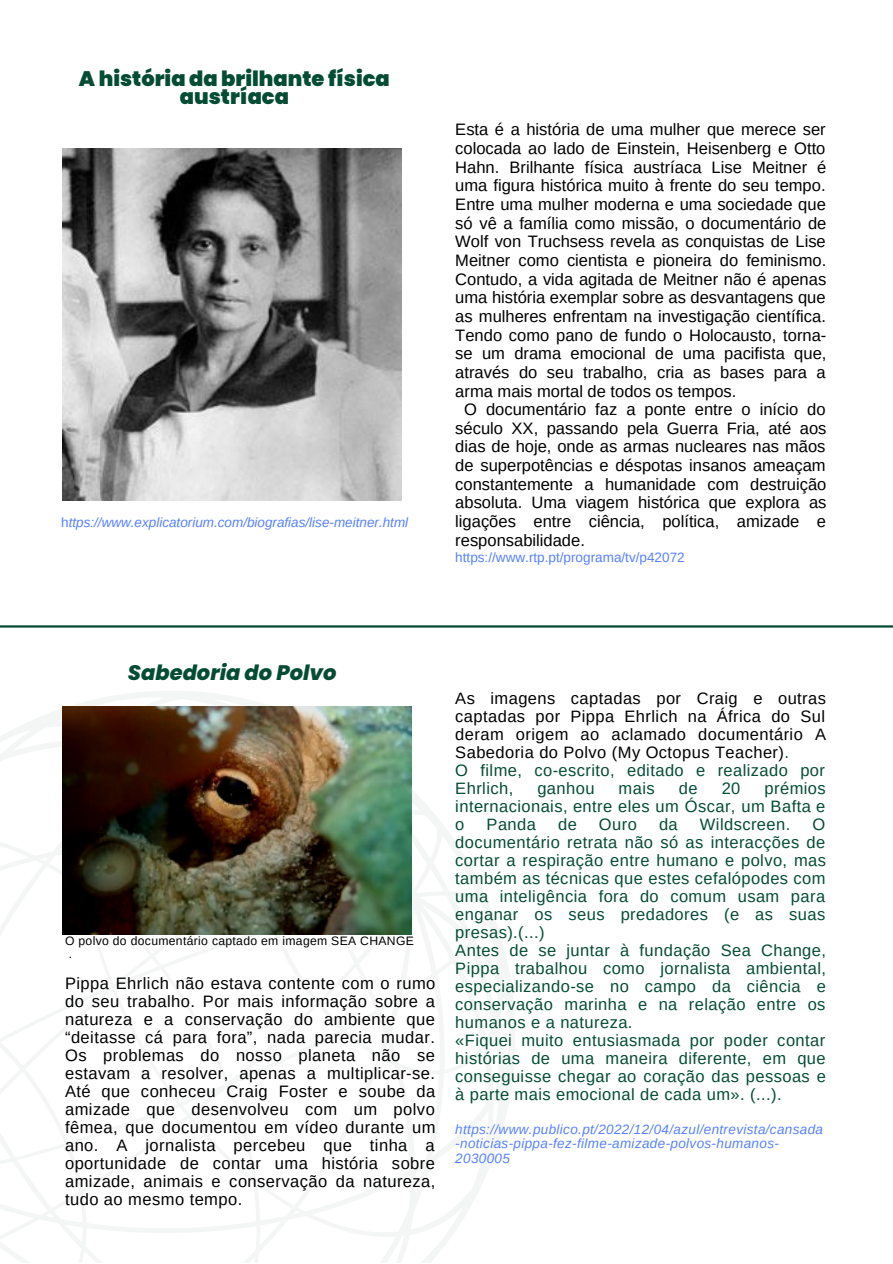
<style>
.page{position:relative;width:893px;height:1264px;background:#fff}
.page>*{position:absolute;margin:0;border:0;box-sizing:border-box;transform-origin:0 0}
.t1{font:900 21px/18px "Poppins";color:#044c34;text-align:center}
.t2{font:italic 800 21px "Poppins";color:#044c34}
.t3{font:16.5px/18.6px "Arimo";letter-spacing:.015em;color:#000;text-align:justify}
.t4{font:16.5px/18px "Arimo";letter-spacing:.025em;color:#044c34;text-align:justify}
.t5{font:italic 13.5px/14.5px "Arimo";letter-spacing:.025em;color:#5781ff}
.t6{font:italic 13.5px "Arimo";color:#5781ff}
.t7{font:13.5px "Arimo";color:#5781ff}
.t8{font:12.15px "Arimo";letter-spacing:.025em;color:#000}
.s1{font-style:normal}
.s2{color:#044c34}
</style>
<div class="page">
<img style="left:63px;top:149px;width:338px;height:351px">
<svg style="left:0;top:691px;width:515px;height:571px"></svg>
<img style="left:63px;top:706px;width:348px;height:228px">
<hr style="left:0;top:625px;width:892px;height:2px;background:#044c34">
<p class="t1" style="left:79px;top:70px;width:312px">A história da brilhante física austríaca</p>
<p class="t6" style="left:61px;top:514px;width:348px"><span class="s1">h</span>ttps://www.explicatorium.com/biografias/lise-meitner.html</p>
<p class="t3" style="left:455px;top:120px;width:372px">Esta é a história de uma mulher que merece ser colocada ao lado de Einstein, Heisenberg e Otto Hahn. Brilhante física austríaca Lise Meitner é uma figura histórica muito à frente do seu tempo.<br>Entre uma mulher moderna e uma sociedade que só vê a família como missão, o documentário de Wolf von Truchsess revela as conquistas de Lise Meitner como cientista e pioneira do feminismo.<br>Contudo, a vida agitada de Meitner não é apenas uma história exemplar sobre as desvantagens que as mulheres enfrentam na investigação científica.<br>Tendo como pano de fundo o Holocausto, torna&shy;se um drama emocional de uma pacifista que, através do seu trabalho, cria as bases para a arma mais mortal de todos os tempos.</p>
<p class="t3" style="left:455px;top:400px;width:372px;text-indent:9px">O documentário faz a ponte entre o início do século XX, passando pela Guerra Fria, até aos dias de hoje, onde as armas nucleares nas mãos de superpotências e déspotas insanos ameaçam constantemente a humanidade com destruição absoluta. Uma viagem histórica que explora as ligações entre ciência, política, amizade e responsabilidade.</p>
<p class="t7" style="left:455px;top:550px;width:231px">https://www.rtp.pt/programa/tv/p42072</p>
<p class="t2" style="left:128px;top:657px;width:210px">Sabedoria do Polvo</p>
<p class="t8" style="left:65px;top:934px;width:350px">O polvo do documentário captado em imagem SEA CHANGE</p>
<p class="t8" style="left:69px;top:947px;width:5px">.</p>
<p class="t3" style="left:65px;top:974px;width:372px;line-height:18px">Pippa Ehrlich não estava contente com o rumo do seu trabalho. Por mais informação sobre a natureza e a conservação do ambiente que “deitasse cá para fora”, nada parecia mudar.<br>Os problemas do nosso planeta não se estavam a resolver, apenas a multiplicar-se.<br>Até que conheceu Craig Foster e soube da amizade que desenvolveu com um polvo fêmea, que documentou em vídeo durante um ano. A jornalista percebeu que tinha a oportunidade de contar uma história sobre amizade, animais e conservação da natureza, tudo ao mesmo tempo.</p>
<p class="t3" style="left:455px;top:689px;width:372px;line-height:18px">As imagens captadas por Craig e outras captadas por Pippa Ehrlich na África do Sul deram origem ao aclamado documentário A Sabedoria do Polvo (My Octopus Teacher)<span class="s2">.</span></p>
<p class="t4" style="left:455px;top:761px;width:371px">O filme, co-escrito, editado e realizado por<br>Ehrlich,</p>
<p class="t4" style="left:455px;top:779px;width:372px;text-indent:309px">prémios internacionais, entre eles um Óscar, um Bafta e o</p>
<p class="t4" style="left:537px;top:779px;width:59px">ganhou</p>
<p class="t4" style="left:618px;top:779px;width:38px">mais</p>
<p class="t4" style="left:678px;top:779px;width:20px">de</p>
<p class="t4" style="left:721px;top:779px;width:20px">20</p>
<p class="t4" style="left:486px;top:815px;width:51px">Panda</p>
<p class="t4" style="left:558px;top:815px;width:20px">de</p>
<p class="t4" style="left:599px;top:815px;width:39px">Ouro</p>
<p class="t4" style="left:659px;top:815px;width:20px">da</p>
<p class="t4" style="left:700px;top:815px;width:92px">Wildscreen.</p>
<p class="t4" style="left:455px;top:815px;width:372px;text-indent:357px">O documentário retrata não só as interacções de cortar a respiração entre humano e polvo, mas também as técnicas que estes cefalópodes com uma inteligência fora do comum usam para enganar os seus predadores (e as suas presas).(...)</p>
<p class="t4" style="left:455px;top:941px;width:372px">Antes de se juntar à fundação Sea Change, Pippa trabalhou como jornalista ambiental, especializando-se no campo da ciência e conservação marinha e na relação entre os humanos e a natureza.</p>
<p class="t4" style="left:455px;top:1031px;width:372px">«Fiquei muito entusiasmada por poder contar histórias de uma maneira diferente, em que conseguisse chegar ao coração das pessoas e à parte mais emocional de cada um». (...).</p>
<p class="t5" style="left:455px;top:1121px;width:369px">https://www.publico.pt/2022/12/04/azul/entrevista/cansada -noticias-pippa-fez-filme-amizade-polvos-humanos-<br>2030005</p>
</div>
